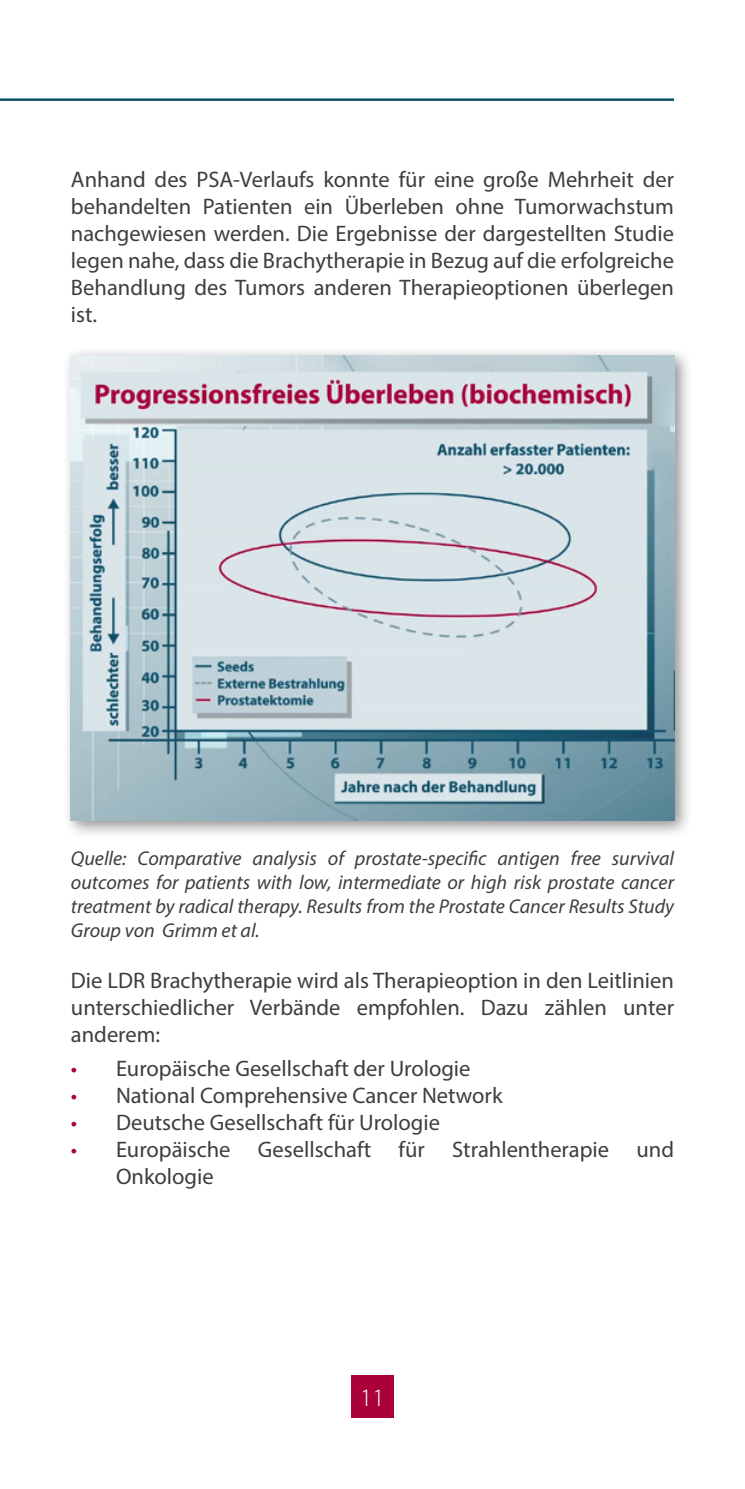
<style>
.page{position:relative;width:745px;height:1489px;background:#fff}
.page>*{position:absolute;margin:0;border:0;box-sizing:border-box;transform-origin:0 0}
.t1{font:300 25px "Myriad Pro";color:#fff}
.t2{font:22.5px/27px "Myriad Pro";color:#3e3e3f;text-align:justify}
.t3{font:italic 20px/24px "Myriad Pro";color:#3e3e3f;text-align:justify}
.s1{color:#aa003c}
</style>
<div class="page">
<hr style="left:0;top:98px;width:673px;height:3px;background:#0f516a">
<div style="left:351px;top:1375px;width:42px;height:42px;background:#aa003c"></div>
<div style="left:62px;top:346px;width:630px;height:493px;background:#231f20;opacity:.5"></div>
<img style="left:71px;top:355px;width:602px;height:465px">
<p class="t2" style="left:71px;top:166px;width:604px">Anhand des PSA-Verlaufs konnte für eine große Mehrheit der behandelten Patienten ein Überleben ohne Tumorwachstum nachgewiesen werden. Die Ergebnisse der dargestellten Studie legen nahe, dass die Brachytherapie in Bezug auf die erfolgreiche Behandlung des Tumors anderen Therapieoptionen überlegen ist.</p>
<p class="t3" style="left:71px;top:845px;width:604px">Quelle: Comparative analysis of prostate-specific antigen free survival outcomes for patients with low, intermediate or high risk prostate cancer treatment by radical therapy. Results from the Prostate Cancer Results Study Group von Grimm et al.</p>
<p class="t2" style="left:71px;top:966px;width:604px">Die LDR Brachytherapie wird als Therapieoption in den Leitlinien unterschiedlicher Verbände empfohlen. Dazu zählen unter anderem:</p>
<p class="t2" style="left:71px;top:1054px;width:401px"><span class="s1">•</span> Europäische Gesellschaft der Urologie</p>
<p class="t2" style="left:71px;top:1081px;width:433px"><span class="s1">•</span> National Comprehensive Cancer Network</p>
<p class="t2" style="left:71px;top:1108px;width:370px"><span class="s1">•</span> Deutsche Gesellschaft für Urologie</p>
<p class="t2" style="left:116px;top:1135px;width:559px;text-indent:-45px"><span class="s1">•</span> Europäische Gesellschaft für Strahlentherapie und<br>Onkologie</p>
<p class="t1" style="left:360px;top:1382px;width:26px">11</p>
</div>
